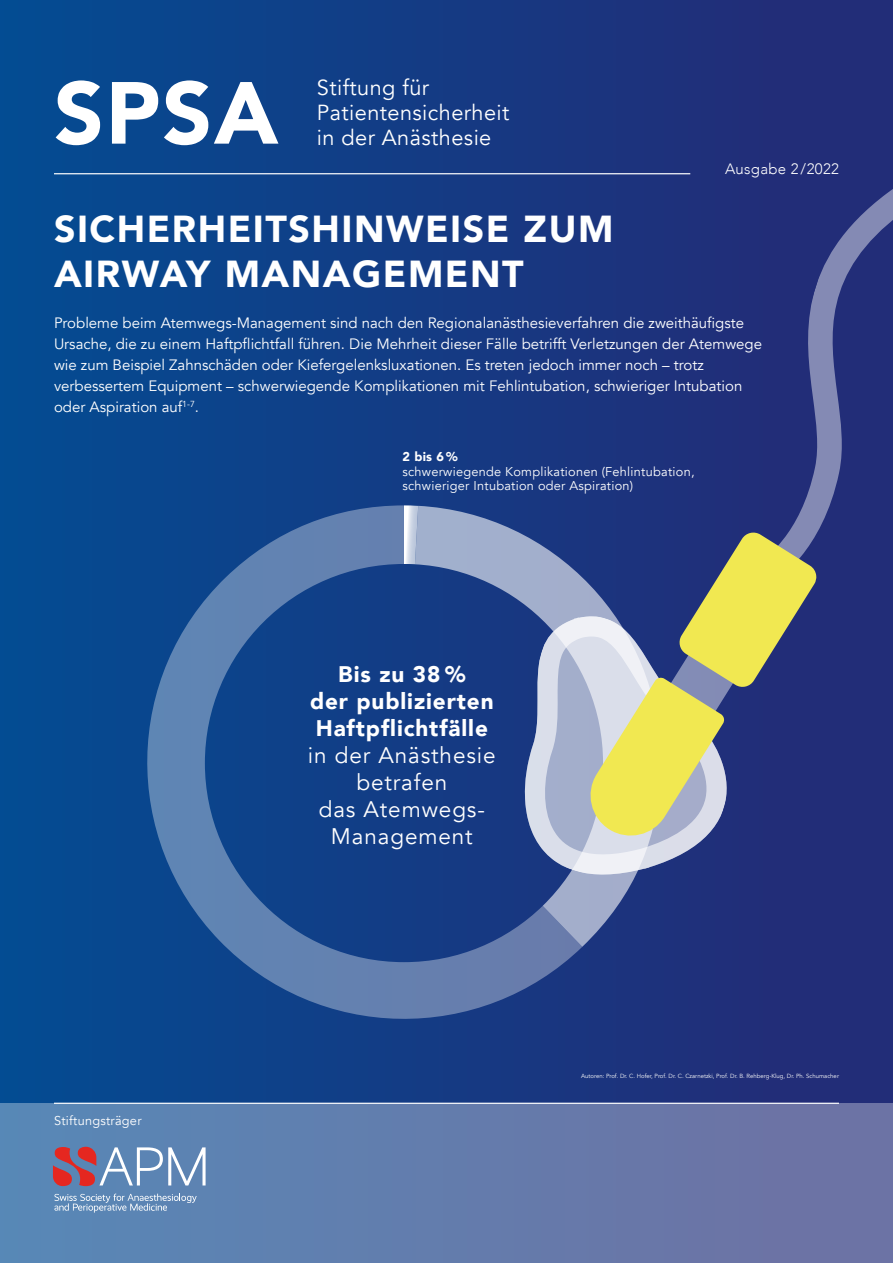
<style>
.page{position:relative;width:893px;height:1263px;background:#fff}
.page>*{position:absolute;margin:0;border:0;box-sizing:border-box;transform-origin:0 0}
.t1{font:900 87px "Avenir";color:#fff}
.t2{font:900 37.5px/45px "Avenir";letter-spacing:.04em;color:#fff}
.t3{font:22.5px/27px "Avenir";letter-spacing:.04em;color:#fff;text-align:center}
.t4{font:900 22.5px/27px "Avenir";letter-spacing:.04em;color:#fff;text-align:center}
.t5{font:21.75px/25px "Avenir";letter-spacing:.02em;color:#fff}
.t6{font:15px/21px "Avenir";color:#fff}
.t7{font:300 15px "Avenir";letter-spacing:.02em;color:#fff}
.t8{font:12.75px/14.2px "Avenir";letter-spacing:.02em;color:#fff}
.t9{font:900 12.75px "Avenir";color:#fff}
.t10{font:6px "Avenir";color:#fcfcfc}
</style>
<div class="page">
<div style="left:0;top:0;width:893px;height:1263px;background:linear-gradient(to right,#044c92,#262a75)"></div>
<hr style="left:54px;top:173px;width:636px;height:1px;background:#fff">
<svg style="left:147px;top:505px;width:435px;height:514px;background:#2a5695"></svg>
<svg style="left:415px;top:506px;width:246px;height:441px;background:#355292"></svg>
<svg style="left:404px;top:505px;width:14px;height:60px"></svg>
<svg style="left:510px;top:605px;width:248px;height:292px;background:#405492"></svg>
<svg style="left:516px;top:616px;width:242px;height:260px;background:#8996bc"></svg>
<svg style="left:761px;top:147px;width:132px;height:435px;background:#313b81"></svg>
<svg style="left:587px;top:529px;width:232px;height:310px;background:#858a80"></svg>
<div style="left:0;top:1103px;width:893px;height:160px;background:#647bac"></div>
<hr style="left:54px;top:1103px;width:785px;height:1px;background:#fff">
<svg style="left:53px;top:1147px;width:153px;height:39px"></svg>
<svg style="left:54px;top:1193px;width:143px;height:19px"></svg>
<h1 class="t1" style="left:54px;top:39px;width:226px">SPSA</h1>
<h3 class="t5" style="left:317px;top:75px;width:194px">Stiftung für<br>Patientensicherheit in der Anästhesie</h3>
<p class="t7" style="left:725px;top:160px;width:115px">Ausgabe 2/2022</p>
<h2 class="t2" style="left:54px;top:205px;width:561px">SICHERHEITSHINWEISE ZUM<br>AIRWAY MANAGEMENT</h2>
<p class="t6" style="left:54px;top:312px;width:709px">Probleme beim Atemwegs-Management sind nach den Regionalanästhesieverfahren die zweithäufigste Ursache, die zu einem Haftpflichtfall führen. Die Mehrheit dieser Fälle betrifft Verletzungen der Atemwege wie zum Beispiel Zahnschäden oder Kiefergelenksluxationen. Es treten jedoch immer noch – trotz verbessertem Equipment – schwerwiegende Komplikationen mit Fehlintubation, schwieriger Intubation oder Aspiration auf<sup>1-7</sup>.</p>
<p class="t9" style="left:403px;top:446px;width:57px">2 bis 6 %</p>
<p class="t8" style="left:403px;top:464px;width:293px">schwerwiegende Komplikationen (Fehlintubation, schwieriger Intubation oder Aspiration)</p>
<p class="t8" style="left:54px;top:1113px;width:89px">Stiftungsträger</p>
<h3 class="t4" style="left:310px;top:660px;width:185px">Bis zu 38 %<br>der publizierten<br>Haftpflichtfälle</h3>
<h3 class="t3" style="left:308px;top:742px;width:189px">in der Anästhesie betrafen<br>das Atemwegs-<br>Management</h3>
<p class="t10" style="left:581px;top:1072px;width:259px">Autoren: Prof. Dr. C. Hofer, Prof. Dr. C. Czarnetzki, Prof. Dr. B. Rehberg-Klug, Dr. Ph. Schumacher</p>
</div>
